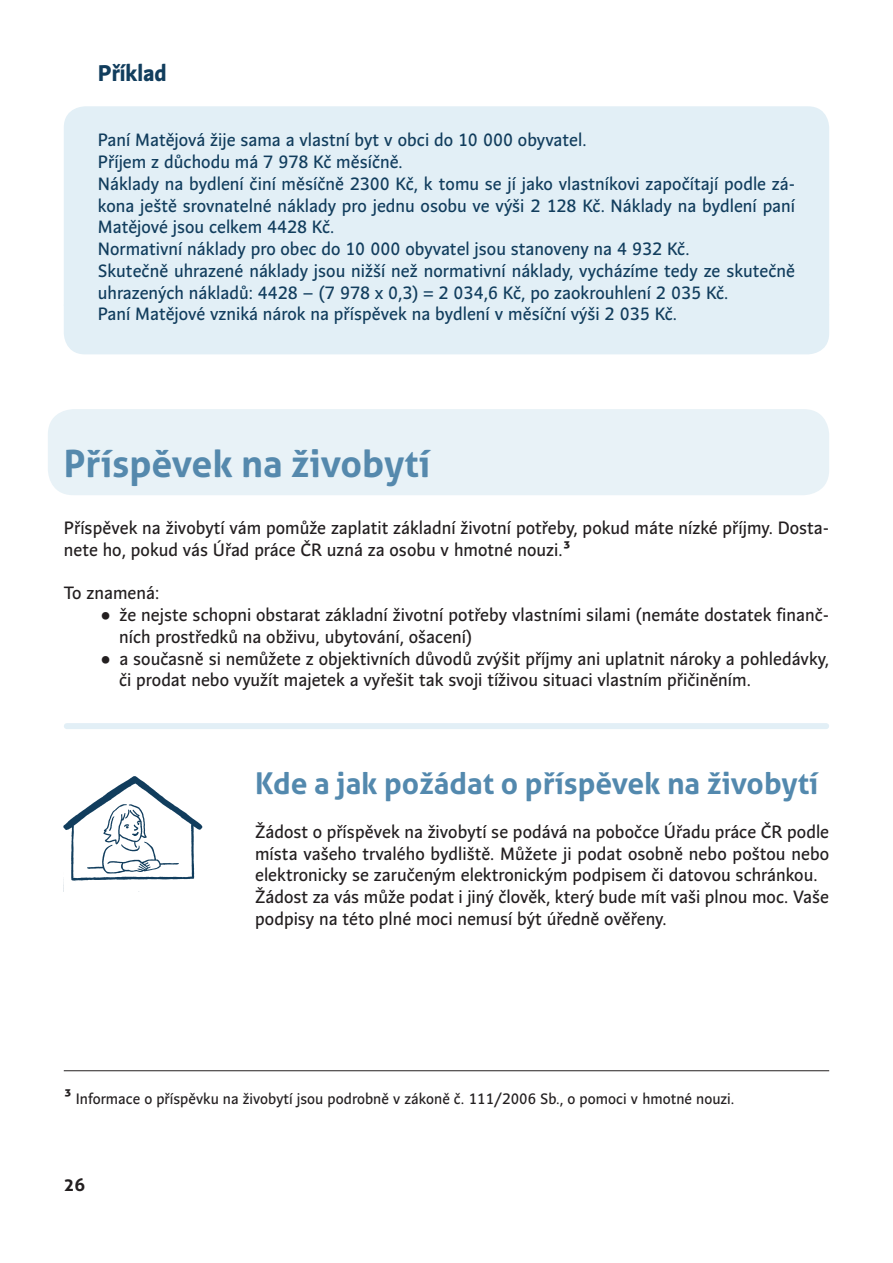
<style>
.page{position:relative;width:893px;height:1263px;background:#fff}
.page>*{position:absolute;margin:0;border:0;box-sizing:border-box;transform-origin:0 0}
.podnadpis_vel{font:700 37.5px "Aller";color:#5589ad}
.piktogramy{font:700 30px "Aller";color:#5389ae}
.priklad_nadpis{font:700 22.5px "Andulka Sans Text";color:#113d5d}
.priklad{font:17.7px/21.8px "Andulka Sans Text";color:#113d5d;text-align:justify}
.text_piktogramy{font:17.7px/21.8px "Andulka Sans Text";color:#231f20;text-align:justify}
.text_odrážky{font:17.7px/21.8px "Andulka Sans Text";color:#231f20}
.text{font:17.7px/21.8px "Andulka Sans Text";color:#231f20}
.t1{font:700 17.7px "Aller";color:#231f20}
.poznamka_pod_carou{font:15px "Andulka Sans Text";color:#231f20}
.s1{font-family:"Aller";font-weight:700}
.s2{font-family:"Aller";font-weight:700;font-size:17.7px}
</style>
<div class="page">
<div style="left:48px;top:409px;width:781px;height:86px;background:#e8f2f7;border-radius:26px"></div>
<div style="left:64px;top:106px;width:765px;height:248px;background:#e2eff6;border-radius:21px"></div>
<hr style="left:64px;top:1070px;width:765px;height:1px;background:#231f20">
<div style="left:67px;top:723px;width:759px;height:6px;background:#e2eff6"></div>
<img style="left:64px;top:776px;width:139px;height:116px">
<p class="priklad_nadpis" style="left:98px;top:59px;width:70px">Příklad</p>
<p class="priklad" style="left:98px;top:129px;width:490px">Paní Matějová žije sama a vlastní byt v obci do 10 000 obyvatel.</p>
<p class="priklad" style="left:98px;top:151px;width:306px">Příjem z důchodu má 7 978 Kč měsíčně.</p>
<p class="priklad" style="left:98px;top:173px;width:699px">Náklady na bydlení činí měsíčně 2300 Kč, k tomu se jí jako vlastníkovi započítají podle zá&shy;kona ještě srovnatelné náklady pro jednu osobu ve výši 2 128 Kč. Náklady na bydlení paní Matějové jsou celkem 4428 Kč.</p>
<p class="priklad" style="left:98px;top:238px;width:593px">Normativní náklady pro obec do 10 000 obyvatel jsou stanoveny na 4 932 Kč.</p>
<p class="priklad" style="left:98px;top:260px;width:699px">Skutečně uhrazené náklady jsou nižší než normativní náklady, vycházíme tedy ze skutečně uhrazených nákladů: 4428 – (7 978 x 0,3) = 2 034,6 Kč, po zaokrouhlení 2 035 Kč.</p>
<p class="priklad" style="left:98px;top:303px;width:581px">Paní Matějové vzniká nárok na příspěvek na bydlení v měsíční výši 2 035 Kč.</p>
<p class="podnadpis_vel" style="left:64px;top:441px;width:368px">Příspěvek na živobytí</p>
<p class="text" style="left:64px;top:517px;width:767px">Příspěvek na živobytí vám pomůže zaplatit základní životní potřeby, pokud máte nízké příjmy. Dosta&shy;nete ho, pokud vás Úřad práce ČR uzná za osobu v hmotné nouzi.<span class="s1">3</span></p>
<p class="text" style="left:64px;top:582px;width:97px">To znamená:</p>
<p class="text_odrážky" style="left:119px;top:604px;width:712px;text-indent:-18px">• že nejste schopni obstarat základní životní potřeby vlastními silami (nemáte dostatek finanč&shy;ních prostředků na obživu, ubytování, ošacení)</p>
<p class="text_odrážky" style="left:119px;top:648px;width:712px;text-indent:-18px">• a současně si nemůžete z objektivních důvodů zvýšit příjmy ani uplatnit nároky a pohledávky, či prodat nebo využít majetek a vyřešit tak svoji tíživou situaci vlastním přičiněním.</p>
<p class="piktogramy" style="left:255px;top:765px;width:565px">Kde a jak požádat o příspěvek na živobytí</p>
<p class="text_piktogramy" style="left:255px;top:821px;width:576px">Žádost o příspěvek na živobytí se podává na pobočce Úřadu práce ČR podle místa vašeho trvalého bydliště. Můžete ji podat osobně nebo poštou nebo elektronicky se zaručeným elektronickým podpisem či datovou schránkou.</p>
<p class="text_piktogramy" style="left:255px;top:886px;width:576px">Žádost za vás může podat i jiný člověk, který bude mít vaši plnou moc. Vaše podpisy na této plné moci nemusí být úředně ověřeny.</p>
<p class="poznamka_pod_carou" style="left:64px;top:1090px;width:672px"><span class="s2">3</span> Informace o příspěvku na živobytí jsou podrobně v zákoně č. 111/2006 Sb., o pomoci v hmotné nouzi.</p>
<p class="t1" style="left:64px;top:1174px;width:23px">26</p>
</div>
